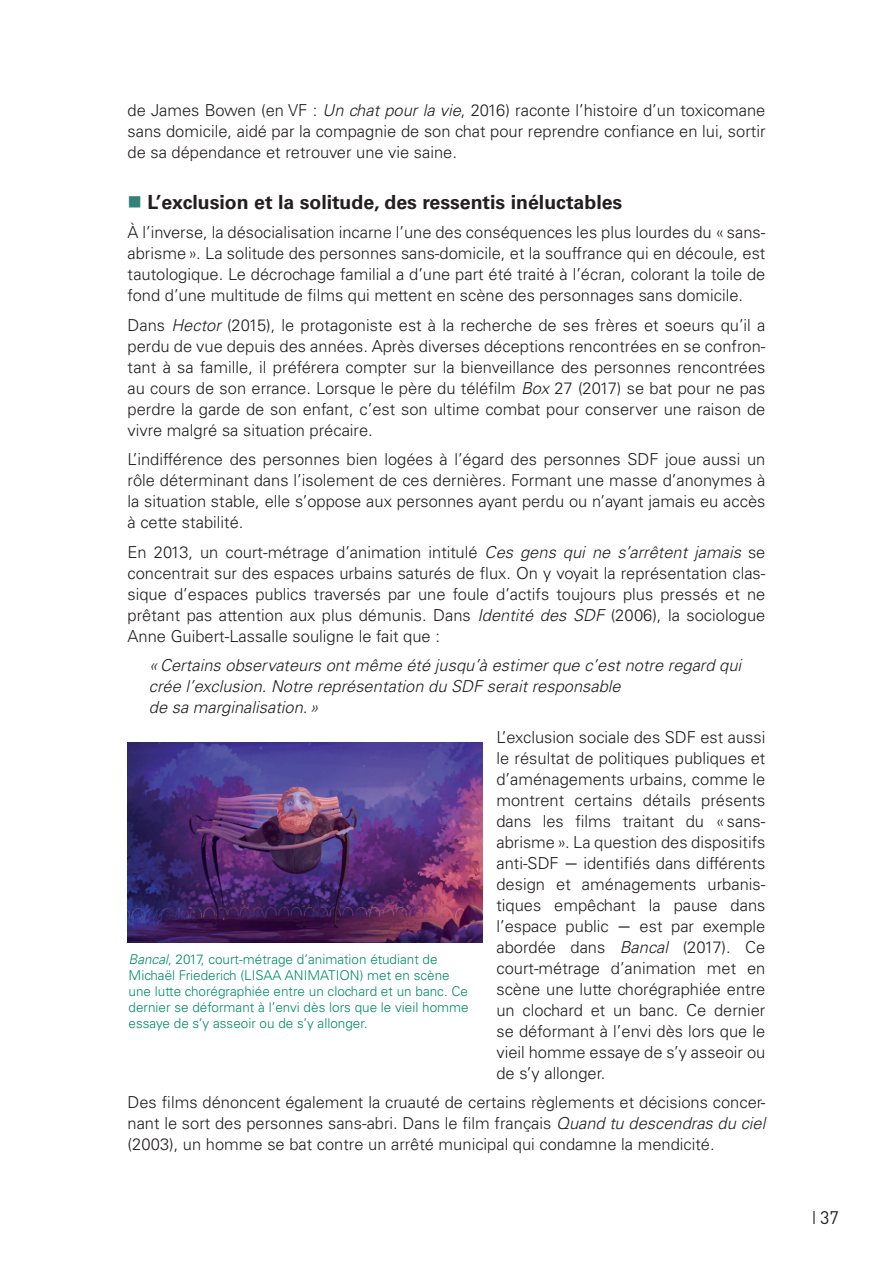
<style>
.page{position:relative;width:893px;height:1263px;background:#fff}
.page>*{position:absolute;margin:0;border:0;box-sizing:border-box;transform-origin:0 0}
.t1{font:700 19.5px "Univers LT Std";color:#231f20}
.t2{font:18px "DIN";color:#231f20}
.t3{font:300 16.5px/21px "Univers LT Std";color:#231f20;text-align:justify}
.t4{font:italic 300 16.5px/21px "Univers LT Std";color:#231f20}
.t5{font:300 13.5px/16.2px "Univers LT Std";color:#008e64}
.s1{font-style:italic}
.s2{color:#33827a}
.s3{font-family:"Lato";font-weight:400}
.s4{font-family:"Univers LT Std";font-weight:300;font-stretch:condensed}
</style>
<div class="page">
<img style="left:128px;top:742px;width:355px;height:200px">
<p class="t3" style="left:128px;top:100px;width:639px">de James Bowen (en VF : <span class="s1">Un chat pour la vie</span>, 2016) raconte l’histoire d’un toxicomane sans domicile, aidé par la compagnie de son chat pour reprendre confiance en lui, sortir de sa dépendance et retrouver une vie saine.</p>
<p class="t1" style="left:128px;top:190px;width:496px"><span class="s2">■</span> L’exclusion et la solitude, des ressentis inéluctables</p>
<p class="t3" style="left:128px;top:222px;width:639px">À l’inverse, la désocialisation incarne l’une des conséquences les plus lourdes du «sans&shy;abrisme». La solitude des personnes sans-domicile, et la souffrance qui en découle, est tautologique. Le décrochage familial a d’une part été traité à l’écran, colorant la toile de fond d’une multitude de films qui mettent en scène des personnages sans domicile.</p>
<p class="t3" style="left:128px;top:314px;width:639px">Dans <span class="s1">Hector</span> (2015), le protagoniste est à la recherche de ses frères et soeurs qu’il a perdu de vue depuis des années. Après diverses déceptions rencontrées en se confron&shy;tant à sa famille, il préférera compter sur la bienveillance des personnes rencontrées au cours de son errance. Lorsque le père du téléfilm <span class="s1">Box</span> 27 (2017) se bat pour ne pas perdre la garde de son enfant, c’est son ultime combat pour conserver une raison de vivre malgré sa situation précaire.</p>
<p class="t3" style="left:128px;top:449px;width:639px">L’indifférence des personnes bien logées à l’égard des personnes SDF joue aussi un rôle déterminant dans l’isolement de ces dernières. Formant une masse d’anonymes à la situation stable, elle s’oppose aux personnes ayant perdu ou n’ayant jamais eu accès à cette stabilité.</p>
<p class="t3" style="left:128px;top:541px;width:639px">En 2013, un court-métrage d’animation intitulé <span class="s1">Ces gens qui ne s’arrêtent jamais</span> se concentrait sur des espaces urbains saturés de flux. On y voyait la représentation clas&shy;sique d’espaces publics traversés par une foule d’actifs toujours plus pressés et ne prêtant pas attention aux plus démunis. Dans <span class="s1">Identité des SDF</span> (2006), la sociologue Anne Guibert-Lassalle souligne le fait que :</p>
<p class="t4" style="left:149px;top:655px;width:594px">«Certains observateurs ont même été jusqu’à estimer que c’est notre regard qui crée l’exclusion. Notre représentation du SDF serait responsable<br>de sa marginalisation.»</p>
<p class="t3" style="left:496px;top:726px;width:270px">L’exclusion sociale des SDF est aussi le résultat de politiques publiques et d’aménagements urbains, comme le montrent certains détails présents dans les films traitant du «sans&shy;abrisme». La question des dispositifs anti-SDF <span class="s3">—</span> identifiés dans différents design et aménagements urbanis&shy;tiques empêchant la pause dans l’espace public <span class="s3">—</span> est par exemple abordée dans <span class="s1">Bancal</span> (2017). Ce court-métrage d’animation met en scène une lutte chorégraphiée entre un clochard et un banc. Ce dernier se déformant à l’envi dès lors que le vieil homme essaye de s’y asseoir ou de s’y allonger.</p>
<p class="t3" style="left:128px;top:1092px;width:639px">Des films dénoncent également la cruauté de certains règlements et décisions concer&shy;nant le sort des personnes sans-abri. Dans le film français <span class="s1">Quand tu descendras du ciel </span>(2003), un homme se bat contre un arrêté municipal qui condamne la mendicité.</p>
<p class="t5" style="left:129px;top:951px;width:342px"><span class="s1">Bancal</span>, 2017, court-métrage d’animation étudiant de Michaël Friederich (LISAA ANIMATION) met en scène une lutte chorégraphiée entre un clochard et un banc. Ce dernier se déformant à l’envi dès lors que le vieil homme essaye de s’y asseoir ou de s’y allonger.</p>
<p class="t2" style="left:812px;top:1206px;width:28px"><span class="s4">l</span> 37</p>
</div>
